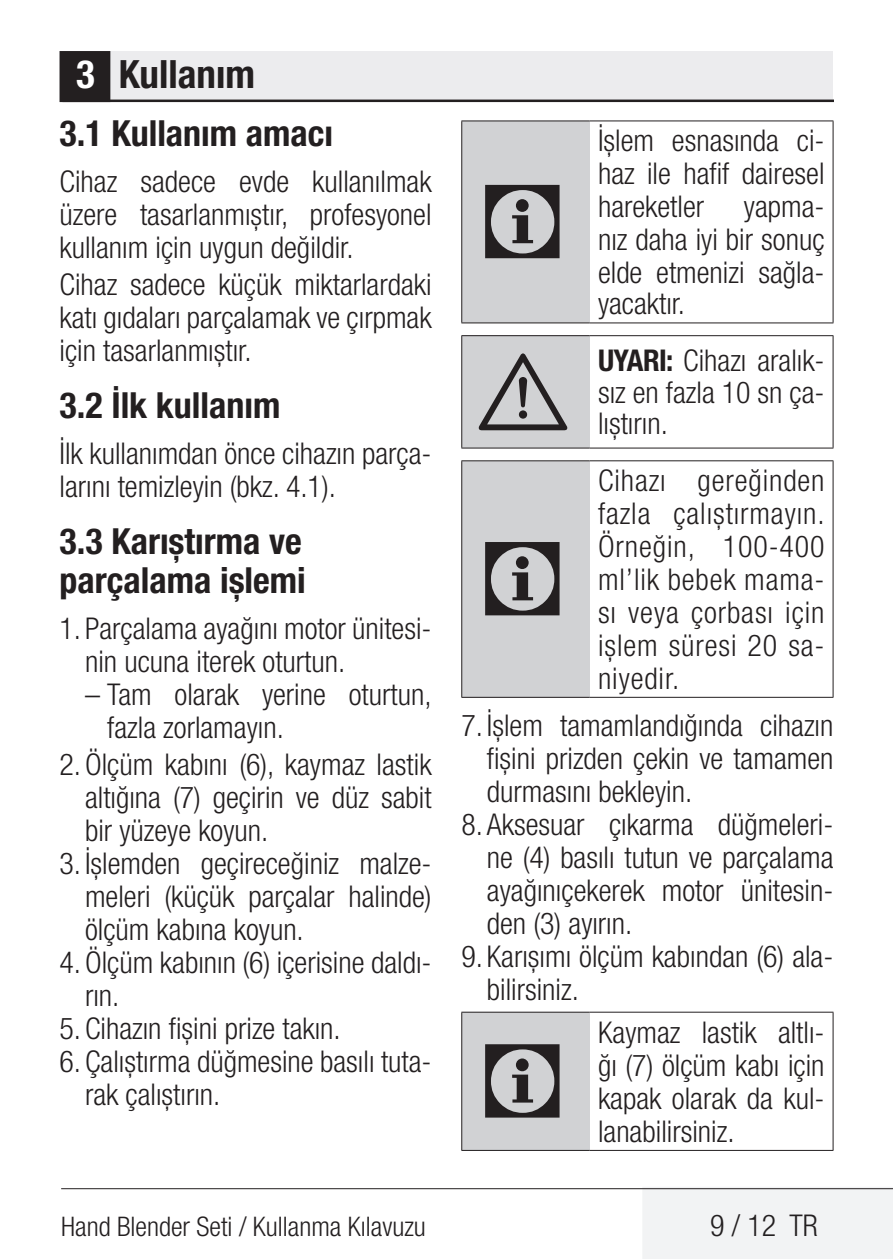
<style>
.page{position:relative;width:893px;height:1259px;background:#fff}
.page>*{position:absolute;margin:0;border:0;box-sizing:border-box;transform-origin:0 0}
.t1{font:108px "ZIWARNUN";color:#231f20}
.t2{font:96px "ZIWARNUN";color:#231f20}
.t3{font:700 condensed 39px "Helvetica Neue LT Pro";color:#231f20}
.t4{font:700 condensed 36px/39px "Helvetica Neue LT Pro";color:#231f20}
.t5{font:300 condensed 30px/33px "Helvetica Neue LT Pro";color:#231f20;text-align:justify}
.t6{font:300 condensed 27px "Helvetica Neue LT Pro";color:#231f20}
.s1{color:#fff}
.s2{font-weight:700}
</style>
<div class="page">
<div style="left:642px;top:1186px;width:251px;height:73px;background:#f2f3f4;border:3px solid #f2f3f4"></div>
<hr style="left:61px;top:1188px;width:832px;height:1px;background:#231f20">
<div style="left:62px;top:51px;width:771px;height:50px;background:#ececee"></div>
<hr style="left:62px;top:100px;width:771px;height:2px;background:#231f20">
<div style="left:61px;top:53px;width:48px;height:48px;background:#231f20"></div>
<div style="left:60px;top:51px;width:50px;height:51px;border:3px solid #231f20"></div>
<div style="left:462px;top:121px;width:127px;height:202px;background:#d1d2d4"></div>
<hr style="left:589px;top:120px;width:244px;height:1px;background:#231f20">
<hr style="left:833px;top:121px;width:1px;height:201px;background:#231f20">
<hr style="left:589px;top:322px;width:244px;height:1px;background:#231f20">
<hr style="left:461px;top:120px;width:128px;height:1px;background:#231f20">
<hr style="left:461px;top:121px;width:1px;height:201px;background:#231f20">
<hr style="left:461px;top:322px;width:128px;height:1px;background:#231f20">
<div style="left:462px;top:336px;width:127px;height:112px;background:#d1d2d4"></div>
<hr style="left:589px;top:335px;width:244px;height:1px;background:#231f20">
<hr style="left:833px;top:336px;width:1px;height:112px;background:#231f20">
<hr style="left:589px;top:447px;width:244px;height:1px;background:#231f20">
<hr style="left:461px;top:335px;width:128px;height:1px;background:#231f20">
<hr style="left:461px;top:336px;width:1px;height:112px;background:#231f20">
<hr style="left:461px;top:447px;width:128px;height:1px;background:#231f20">
<div style="left:462px;top:461px;width:127px;height:236px;background:#d1d2d4"></div>
<hr style="left:589px;top:460px;width:244px;height:1px;background:#231f20">
<hr style="left:833px;top:461px;width:1px;height:236px;background:#231f20">
<hr style="left:589px;top:697px;width:244px;height:1px;background:#231f20">
<hr style="left:461px;top:460px;width:128px;height:1px;background:#231f20">
<hr style="left:461px;top:461px;width:1px;height:236px;background:#231f20">
<hr style="left:461px;top:697px;width:128px;height:1px;background:#231f20">
<div style="left:462px;top:1012px;width:127px;height:138px;background:#d1d2d4"></div>
<hr style="left:589px;top:1011px;width:244px;height:1px;background:#231f20">
<hr style="left:833px;top:1012px;width:1px;height:138px;background:#231f20">
<hr style="left:589px;top:1150px;width:244px;height:1px;background:#231f20">
<hr style="left:461px;top:1011px;width:128px;height:1px;background:#231f20">
<hr style="left:461px;top:1012px;width:1px;height:138px;background:#231f20">
<hr style="left:461px;top:1150px;width:128px;height:1px;background:#231f20">
<h3 class="t3" style="left:76px;top:50px;width:180px"><span class="s1">3</span> Kullanım</h3>
<p class="t4" style="left:60px;top:113px;width:275px">3.1 Kullanım amacı</p>
<p class="t5" style="left:60px;top:165px;width:374px">Cihaz sadece evde kullanılmak üzere tasarlanmıştır, profesyonel kullanım için uygun değildir.</p>
<p class="t5" style="left:60px;top:268px;width:374px">Cihaz sadece küçük miktarlardaki katı gıdaları parçalamak ve çırpmak için tasarlanmıştır.</p>
<p class="t4" style="left:60px;top:385px;width:222px">3.2 İlk kullanım</p>
<p class="t5" style="left:60px;top:437px;width:374px">İlk kullanımdan önce cihazın parça&shy;larını temizleyin (bkz. 4.1).</p>
<p class="t4" style="left:60px;top:521px;width:248px">3.3 Karıştırma ve parçalama işlemi</p>
<p class="t5" style="left:85px;top:611px;width:348px;text-indent:-26px">1. Parçalama ayağını motor ünitesi&shy;nin ucuna iterek oturtun.</p>
<p class="t5" style="left:107px;top:677px;width:326px;text-indent:-22px">– Tam olarak yerine oturtun, fazla zorlamayın.</p>
<p class="t5" style="left:85px;top:747px;width:348px;text-indent:-26px">2.Ölçüm kabını (6), kaymaz lastik altığına (7) geçirin ve düz sabit bir yüzeye koyun.</p>
<p class="t5" style="left:60px;top:846px;width:374px">3. İşlemden geçireceğiniz malze-</p>
<p class="t5" style="left:85px;top:879px;width:348px">meleri (küçük parçalar halinde)</p>
<p class="t5" style="left:85px;top:912px;width:220px">ölçüm kabına koyun.</p>
<p class="t5" style="left:60px;top:945px;width:374px">4.Ölçüm kabının (6) içerisine daldı-</p>
<p class="t5" style="left:85px;top:978px;width:36px">rın.</p>
<p class="t5" style="left:60px;top:1011px;width:283px">5. Cihazın fişini prize takın.</p>
<p class="t5" style="left:85px;top:1044px;width:348px;text-indent:-26px">6. Çalıştırma düğmesine basılı tuta&shy;rak çalıştırın.</p>
<h1 class="t1" style="left:479px;top:165px;width:94px">C</h1>
<p class="t5" style="left:598px;top:123px;width:228px">İşlem esnasında ci&shy;haz ile hafif dairesel hareketler</p>
<p class="t5" style="left:598px;top:190px;width:228px;text-indent:146px">yapma&shy;nız daha iyi bir sonuç elde etmenizi sağla&shy;yacaktır.</p>
<h2 class="t2" style="left:479px;top:341px;width:94px">A</h2>
<p class="t5" style="left:598px;top:344px;width:228px;line-height:31.5px"><span class="s2">UYARI:</span> Cihazı aralık&shy;sız en fazla 10 sn ça&shy;lıştırın.</p>
<p class="t5" style="left:598px;top:463px;width:228px">Cihazı gereğinden fazla çalıştırmayın.<br>Örneğin, 100-400 ml’lik bebek mama&shy;sı veya çorbası için işlem süresi 20 sa&shy;niyedir.</p>
<p class="t5" style="left:487px;top:708px;width:348px;text-indent:-26px">7. İşlem tamamlandığında cihazın fişini prizden çekin ve tamamen durmasını bekleyin.</p>
<p class="t5" style="left:487px;top:807px;width:348px;text-indent:-26px">8. Aksesuar çıkarma düğmeleri&shy;ne (4) basılı tutun ve parçalama ayağınıçekerek motor ünitesin&shy;den (3) ayırın.</p>
<p class="t5" style="left:487px;top:939px;width:348px;text-indent:-26px">9. Karışımı ölçüm kabından (6) ala&shy;bilirsiniz.</p>
<h1 class="t1" style="left:479px;top:522px;width:94px">C</h1>
<h1 class="t1" style="left:479px;top:1024px;width:94px">C</h1>
<p class="t5" style="left:598px;top:1015px;width:228px">Kaymaz lastik altlı&shy;ğı (7) ölçüm kabı için kapak olarak da kul&shy;lanabilirsiniz.</p>
<p class="t6" style="left:61px;top:1210px;width:366px">Hand Blender Seti / Kullanma Kılavuzu</p>
<p class="t5" style="left:710px;top:1208px;width:109px">9 / 12 TR</p>
</div>
